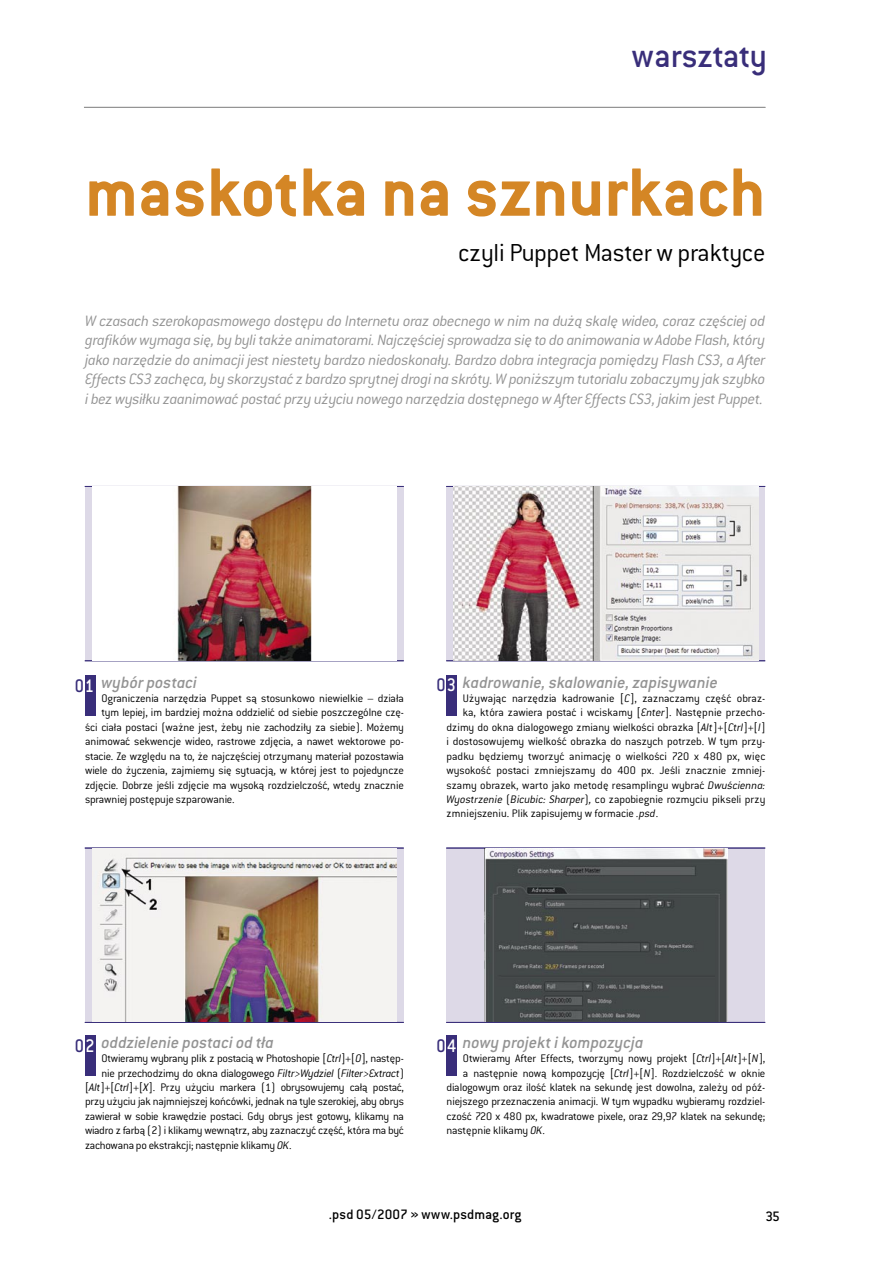
<style>
.page{position:relative;width:893px;height:1263px;background:#fff}
.page>*{position:absolute;margin:0;border:0;box-sizing:border-box;transform-origin:0 0}
.TYTUL{font:700 75px "Conduit Pl";color:#d48625}
.TOP1{font:500 36px "Conduit Pl";letter-spacing:-.005em;color:#392e7a}
.PODTYTUL{font:300 27px "Conduit Pl";letter-spacing:-.015em;color:#000}
.t1{font:500 19.95px "Conduit Pl";letter-spacing:.065em;color:#392e7a;scale:.9 1}
.SUBHEAD1{font:italic 500 18px "Conduit Pl";color:#939393}
.LEAD{font:italic 300 16.5px/19.5px "Conduit Pl";letter-spacing:-.02em;color:#939393;text-align:justify}
.STOPKA{font:500 15px "Conduit Pl";letter-spacing:.005em;color:#000}
.BODY1{font:300 12px "Conduit Pl";letter-spacing:-.01em;color:#000}
.BODY1-2{font:300 12px "Conduit Pl";letter-spacing:.01em;color:#000}
.s1{color:#fff}
.s2{font-style:italic}
</style>
<div class="page">
<hr style="left:84px;top:107px;width:681px;height:1px;background:#939393">
<div style="left:85px;top:486px;width:319px;height:175px;background:#ddd9e7"></div>
<hr style="left:85px;top:660px;width:319px;height:1px;background:#392e7a">
<hr style="left:85px;top:486px;width:319px;height:1px;background:#392e7a">
<div style="left:85px;top:848px;width:319px;height:174px;background:#ddd9e7"></div>
<hr style="left:85px;top:1022px;width:319px;height:1px;background:#392e7a">
<hr style="left:85px;top:848px;width:319px;height:1px;background:#392e7a">
<div style="left:446px;top:486px;width:319px;height:175px;background:#ddd9e7"></div>
<hr style="left:446px;top:660px;width:319px;height:1px;background:#392e7a">
<hr style="left:446px;top:486px;width:319px;height:1px;background:#392e7a">
<div style="left:446px;top:848px;width:319px;height:174px;background:#ddd9e7"></div>
<hr style="left:446px;top:1022px;width:319px;height:1px;background:#392e7a">
<hr style="left:446px;top:848px;width:319px;height:1px;background:#392e7a">
<div style="left:85px;top:675px;width:11px;height:41px;background:#392e7a"></div>
<div style="left:85px;top:1035px;width:11px;height:41px;background:#392e7a"></div>
<div style="left:446px;top:675px;width:11px;height:41px;background:#392e7a"></div>
<div style="left:446px;top:1035px;width:11px;height:41px;background:#392e7a"></div>
<img style="left:92px;top:487px;width:305px;height:173px">
<img style="left:92px;top:848px;width:305px;height:174px">
<img style="left:454px;top:487px;width:304px;height:173px">
<img style="left:484px;top:848px;width:243px;height:174px">
<p class="TOP1" style="left:632px;top:36px;width:137px">warsztaty</p>
<p class="TYTUL" style="left:85px;top:148px;width:682px">maskotka na sznurkach</p>
<p class="PODTYTUL" style="left:458px;top:238px;width:309px">czyli Puppet Master w praktyce</p>
<p class="LEAD" style="left:85px;top:311px;width:682px">W czasach szerokopasmowego dostępu do Internetu oraz obecnego w nim na dużą skalę wideo, coraz częściej od grafików wymaga się, by byli także animatorami. Najczęściej sprowadza się to do animowania w Adobe Flash, który jako narzędzie do animacji jest niestety bardzo niedoskonały. Bardzo dobra integracja pomiędzy Flash CS3, a After Effects CS3 zachęca, by skorzystać z bardzo sprytnej drogi na skróty. W poniższym tutorialu zobaczymy jak szybko i bez wysiłku zaanimować postać przy użyciu nowego narzędzia dostępnego w After Effects CS3, jakim jest Puppet.</p>
<p class="SUBHEAD1" style="left:102px;top:672px;width:97px">wybór postaci</p>
<p class="BODY1" style="left:102px;top:692px;width:304px">Ograniczenia narzędzia Puppet są stosunkowo niewielkie – działa</p>
<p class="BODY1" style="left:102px;top:706px;width:304px">tym lepiej, im bardziej można oddzielić od siebie poszczególne czę-</p>
<p class="BODY1" style="left:85px;top:721px;width:320px">ści ciała postaci (ważne jest, żeby nie zachodziły za siebie). Możemy</p>
<p class="BODY1" style="left:85px;top:735px;width:320px">animować sekwencje wideo, rastrowe zdjęcia, a nawet wektorowe po-</p>
<p class="BODY1" style="left:85px;top:749px;width:320px">stacie. Ze względu na to, że najczęściej otrzymany materiał pozostawia</p>
<p class="BODY1" style="left:85px;top:764px;width:320px">wiele do życzenia, zajmiemy się sytuacją, w której jest to pojedyncze</p>
<p class="BODY1" style="left:85px;top:778px;width:320px">zdjęcie. Dobrze jeśli zdjęcie ma wysoką rozdzielczość, wtedy znacznie</p>
<p class="BODY1" style="left:85px;top:793px;width:151px">sprawniej postępuje szparowanie.</p>
<p class="t1" style="left:75px;top:674px;width:23px">0<span class="s1">1</span></p>
<p class="SUBHEAD1" style="left:463px;top:672px;width:257px">kadrowanie, skalowanie, zapisywanie</p>
<p class="BODY1-2" style="left:463px;top:692px;width:304px">Używając narzędzia kadrowanie [<span class="s2">C</span>], zaznaczamy część obraz-</p>
<p class="BODY1" style="left:463px;top:706px;width:304px">ka, która zawiera postać i wciskamy [<span class="s2">Enter</span>]. Następnie przecho-</p>
<p class="BODY1" style="left:446px;top:721px;width:320px">dzimy do okna dialogowego zmiany wielkości obrazka [<span class="s2">Alt</span>]+[<span class="s2">Ctrl</span>]+[<span class="s2">I</span>]</p>
<p class="BODY1" style="left:446px;top:735px;width:320px">i dostosowujemy wielkość obrazka do naszych potrzeb. W tym przy-</p>
<p class="BODY1" style="left:446px;top:749px;width:320px">padku będziemy tworzyć animację o wielkości 720 x 480 px, więc</p>
<p class="BODY1" style="left:446px;top:764px;width:320px">wysokość postaci zmniejszamy do 400 px. Jeśli znacznie zmniej-</p>
<p class="BODY1" style="left:446px;top:778px;width:320px">szamy obrazek, warto jako metodę resamplingu wybrać <span class="s2">Dwuścienna:</span></p>
<p class="BODY1" style="left:446px;top:793px;width:320px"><span class="s2">Wyostrzenie</span> (<span class="s2">Bicubic: Sharper</span>)<span class="s2">,</span> co zapobiegnie rozmyciu pikseli przy</p>
<p class="BODY1" style="left:446px;top:807px;width:213px">zmniejszeniu. Plik zapisujemy w formacie <span class="s2">.psd</span>.</p>
<p class="t1" style="left:436px;top:674px;width:23px">0<span class="s1">3</span></p>
<p class="SUBHEAD1" style="left:102px;top:1032px;width:174px">oddzielenie postaci od tła</p>
<p class="BODY1" style="left:102px;top:1052px;width:304px">Otwieramy wybrany plik z postacią w Photoshopie [<span class="s2">Ctrl</span>]+[<span class="s2">O</span>], następ-</p>
<p class="BODY1" style="left:102px;top:1066px;width:304px">nie przechodzimy do okna dialogowego <span class="s2">Filtr&gt;Wydziel</span> (<span class="s2">Filter&gt;Extract</span>)</p>
<p class="BODY1" style="left:85px;top:1081px;width:320px">[<span class="s2">Alt</span>]+[<span class="s2">Ctrl</span>]+[<span class="s2">X</span>]. Przy użyciu markera (1) obrysowujemy całą postać,</p>
<p class="BODY1" style="left:85px;top:1095px;width:320px">przy użyciu jak najmniejszej końcówki, jednak na tyle szerokiej, aby obrys</p>
<p class="BODY1" style="left:85px;top:1109px;width:320px">zawierał w sobie krawędzie postaci. Gdy obrys jest gotowy, klikamy na</p>
<p class="BODY1" style="left:85px;top:1124px;width:320px">wiadro z farbą (2) i klikamy wewnątrz, aby zaznaczyć część, która ma być</p>
<p class="BODY1" style="left:85px;top:1138px;width:208px">zachowana po ekstrakcji; następnie klikamy <span class="s2">OK</span>.</p>
<p class="t1" style="left:75px;top:1034px;width:23px">0<span class="s1">2</span></p>
<p class="SUBHEAD1" style="left:463px;top:1032px;width:182px">nowy projekt i kompozycja</p>
<p class="BODY1" style="left:463px;top:1052px;width:304px">Otwieramy After Effects, tworzymy nowy projekt [<span class="s2">Ctrl</span>]+[<span class="s2">Alt</span>]+[<span class="s2">N</span>],</p>
<p class="BODY1" style="left:463px;top:1066px;width:304px">a następnie nową kompozycję [<span class="s2">Ctrl</span>]+[<span class="s2">N</span>]. Rozdzielczość w oknie</p>
<p class="BODY1" style="left:446px;top:1081px;width:320px">dialogowym oraz ilość klatek na sekundę jest dowolna, zależy od póź-</p>
<p class="BODY1" style="left:446px;top:1095px;width:320px">niejszego przeznaczenia animacji. W tym wypadku wybieramy rozdziel-</p>
<p class="BODY1" style="left:446px;top:1109px;width:320px">czość 720 x 480 px, kwadratowe pixele, oraz 29,97 klatek na sekundę;</p>
<p class="BODY1" style="left:446px;top:1124px;width:100px">następnie klikamy <span class="s2">OK</span>.</p>
<p class="t1" style="left:436px;top:1034px;width:24px">0<span class="s1">4</span></p>
<p class="STOPKA" style="left:329px;top:1206px;width:194px">.psd 05/2007 » www.psdmag.org</p>
<p class="STOPKA" style="left:765px;top:1207px;width:16px">35</p>
</div>
